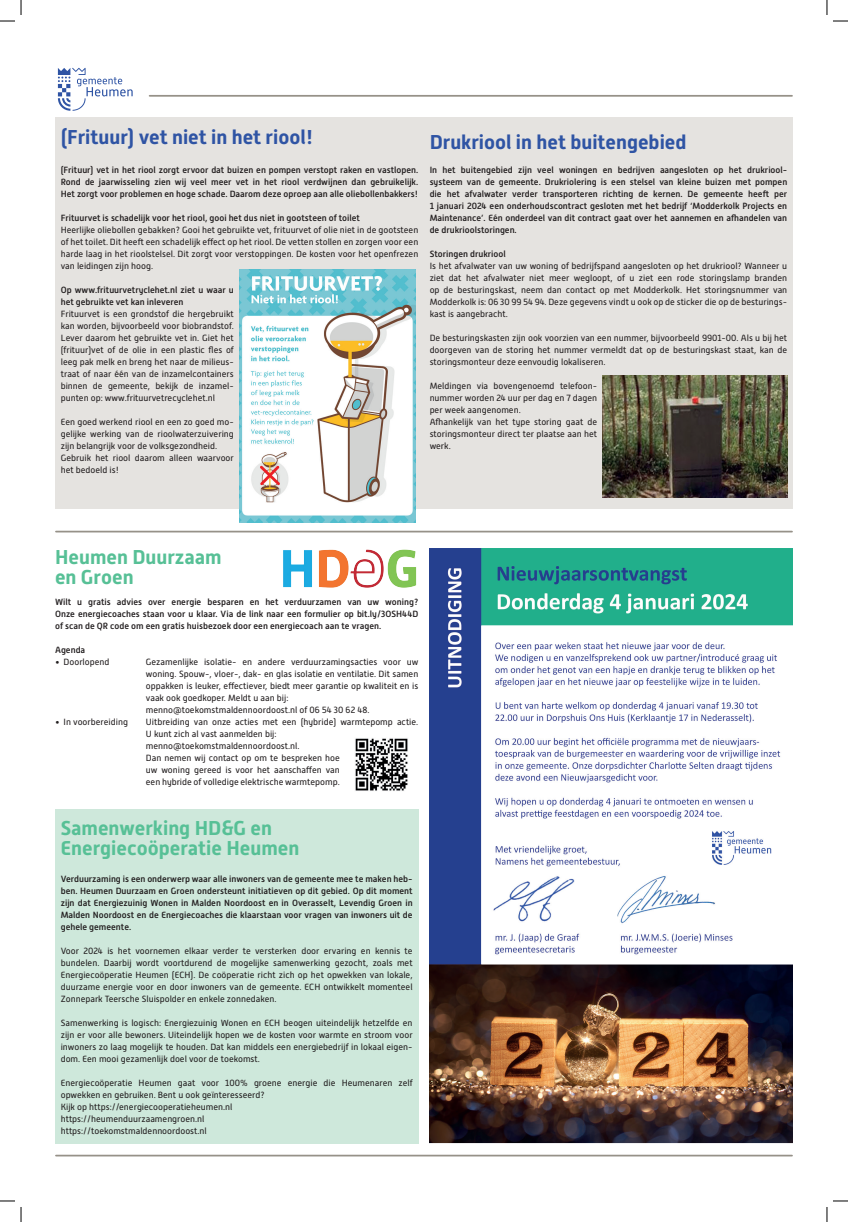
<style>
.page{position:relative;width:848px;height:1222px;background:#fff}
.page>*{position:absolute;margin:0;border:0;box-sizing:border-box;transform-origin:0 0}
.kop{font:700 20px "Alwyn New";color:#57c096}
.kop-2{font:700 20px "Alwyn New";color:#2f54a4}
.bijschrift{font:700 20px "Alwyn New";color:#2f54a4}
.bijschrift-2{font:9px/12px "Alwyn New";color:#231f20;text-align:justify}
.bijschrift-3{font:500 9px/12px "Alwyn New";color:#231f20;text-align:justify}
</style>
<div class="page">
<div style="left:55px;top:117px;width:737px;height:392px;background:#e5e3e0"></div>
<svg style="left:58px;top:68px;width:75px;height:43px"></svg>
<hr style="left:56px;top:1154px;width:735px;height:2px;background:#969188">
<hr style="left:149px;top:95px;width:642px;height:2px;background:#969188">
<img style="left:602px;top:375px;width:184px;height:122px">
<img style="left:239px;top:269px;width:176px;height:253px">
<hr style="left:56px;top:530px;width:735px;height:2px;background:#969188">
<img style="left:429px;top:548px;width:363px;height:595px">
<img style="left:355px;top:738px;width:53px;height:53px">
<img style="left:283px;top:549px;width:134px;height:39px">
<div style="left:55px;top:809px;width:363px;height:335px;background:#cee8db"></div>
<svg style="left:0;top:0;width:22px;height:22px"></svg>
<svg style="left:0;top:1200px;width:22px;height:21px"></svg>
<svg style="left:826px;top:0;width:21px;height:22px"></svg>
<svg style="left:826px;top:1200px;width:21px;height:21px"></svg>
<p class="kop-2" style="left:61px;top:125px;width:254px">(Frituur) vet niet in het riool!</p>
<p class="bijschrift" style="left:429px;top:130px;width:258px">Drukriool in het buitengebied</p>
<p class="bijschrift-3" style="left:61px;top:164px;width:359px">(Frituur) vet in het riool zorgt ervoor dat buizen en pompen verstopt raken en vastlopen.<br>Rond de jaarwisseling zien wij veel meer vet in het riool verdwijnen dan gebruikelijk.<br>Het zorgt voor problemen en hoge schade. Daarom deze oproep aan alle oliebollenbakkers!</p>
<p class="bijschrift-3" style="left:61px;top:212px;width:300px">Frituurvet is schadelijk voor het riool, gooi het dus niet in gootsteen of toilet</p>
<p class="bijschrift-2" style="left:61px;top:224px;width:359px">Heerlijke oliebollen gebakken? Gooi het gebruikte vet, frituurvet of olie niet in de gootsteen of het toilet. Dit heeft een schadelijk effect op het riool. De vetten stollen en zorgen voor een harde laag in het rioolstelsel. Dit zorgt voor verstoppingen. De kosten voor het openfrezen van leidingen zijn hoog.</p>
<p class="bijschrift-3" style="left:61px;top:284px;width:174px">Op www.frituurvetryclehet.nl ziet u waar u het gebruikte vet kan inleveren</p>
<p class="bijschrift-2" style="left:61px;top:308px;width:174px">Frituurvet is een grondstof die hergebruikt kan worden, bijvoorbeeld voor biobrandstof.<br>Lever daarom het gebruikte vet in. Giet het (frituur)vet of de olie in een plastic fles of leeg pak melk en breng het naar de milieus&shy;traat of naar één van de inzamelcontainers binnen de gemeente, bekijk de inzamel&shy;punten op: www.frituurvetrecyclehet.nl</p>
<p class="bijschrift-2" style="left:61px;top:416px;width:174px">Een goed werkend riool en een zo goed mo&shy;gelijke werking van de rioolwaterzuivering zijn belangrijk voor de volksgezondheid.</p>
<p class="bijschrift-2" style="left:61px;top:452px;width:174px">Gebruik het riool daarom alleen waarvoor het bedoeld is!</p>
<p class="bijschrift-3" style="left:429px;top:164px;width:359px">In het buitengebied zijn veel woningen en bedrijven aangesloten op het drukriool&shy;systeem van de gemeente. Drukriolering is een stelsel van kleine buizen met pompen die het afvalwater verder transporteren richting de kernen. De gemeente heeft per 1 januari 2024 een onderhoudscontract gesloten met het bedrijf ‘Modderkolk Projects en Maintenance’. Eén onderdeel van dit contract gaat over het aannemen en afhandelen van de drukrioolstoringen.</p>
<p class="bijschrift-3" style="left:429px;top:248px;width:77px">Storingen drukriool</p>
<p class="bijschrift-2" style="left:429px;top:260px;width:359px">Is het afvalwater van uw woning of bedrijfspand aangesloten op het drukriool? Wanneer u ziet dat het afvalwater niet meer wegloopt, of u ziet een rode storingslamp branden op de besturingskast, neem dan contact op met Modderkolk. Het storingsnummer van Modderkolk is: 06 30 99 54 94. Deze gegevens vindt u ook op de sticker die op de besturings&shy;kast is aangebracht.</p>
<p class="bijschrift-2" style="left:429px;top:332px;width:359px">De besturingskasten zijn ook voorzien van een nummer, bijvoorbeeld 9901-00. Als u bij het doorgeven van de storing het nummer vermeldt dat op de besturingskast staat, kan de storingsmonteur deze eenvoudig lokaliseren.</p>
<p class="bijschrift-2" style="left:429px;top:380px;width:169px">Meldingen via bovengenoemd telefoon&shy;nummer worden 24 uur per dag en 7 dagen per week aangenomen.</p>
<p class="bijschrift-2" style="left:429px;top:416px;width:169px">Afhankelijk van het type storing gaat de storingsmonteur direct ter plaatse aan het werk.</p>
<p class="kop" style="left:55px;top:545px;width:168px">Heumen Duurzaam</p>
<p class="kop" style="left:55px;top:565px;width:80px">en Groen</p>
<p class="bijschrift-3" style="left:55px;top:596px;width:364px">Wilt u gratis advies over energie besparen en het verduurzamen van uw woning?<br>Onze energiecoaches staan voor u klaar. Via de link naar een formulier op bit.ly/3OSH44D of scan de QR code om een gratis huisbezoek door een energiecoach aan te vragen.</p>
<p class="bijschrift-3" style="left:55px;top:644px;width:32px">Agenda</p>
<p class="bijschrift-2" style="left:55px;top:656px;width:56px">• Doorlopend</p>
<p class="bijschrift-2" style="left:146px;top:656px;width:274px">Gezamenlijke isolatie- en andere verduurzamingsacties voor uw woning. Spouw-, vloer-, dak- en glas isolatie en ventilatie. Dit samen oppakken is leuker, effectiever, biedt meer garantie op kwaliteit en is vaak ook goedkoper. Meldt u aan bij:</p>
<p class="bijschrift-2" style="left:146px;top:704px;width:225px">menno@toekomstmaldennoordoost.nl of 06 54 30 62 48.</p>
<p class="bijschrift-2" style="left:55px;top:716px;width:74px">• In voorbereiding</p>
<p class="bijschrift-2" style="left:146px;top:716px;width:274px">Uitbreiding van onze acties met een (hybride) warmtepomp actie.<br>U kunt zich al vast aanmelden bij:</p>
<p class="bijschrift-2" style="left:146px;top:740px;width:155px">menno@toekomstmaldennoordoost.nl.</p>
<p class="bijschrift-2" style="left:146px;top:752px;width:195px">Dan nemen wij contact op om te bespreken hoe uw woning gereed is voor het aanschaffen van een hybride of volledige elektrische warmtepomp.</p>
<p class="kop" style="left:61px;top:816px;width:213px">Samenwerking HD&amp;G en</p>
<p class="kop" style="left:61px;top:836px;width:240px">Energiecoöperatie Heumen</p>
<p class="bijschrift-3" style="left:61px;top:872px;width:353px">Verduurzaming is een onderwerp waar alle inwoners van de gemeente mee te maken heb&shy;ben. Heumen Duurzaam en Groen ondersteunt initiatieven op dit gebied. Op dit moment zijn dat Energiezuinig Wonen in Malden Noordoost en in Overasselt, Levendig Groen in Malden Noordoost en de Energiecoaches die klaarstaan voor vragen van inwoners uit de gehele gemeente.</p>
<p class="bijschrift-2" style="left:61px;top:944px;width:353px">Voor 2024 is het voornemen elkaar verder te versterken door ervaring en kennis te bundelen. Daarbij wordt voortdurend de mogelijke samenwerking gezocht, zoals met Energiecoöperatie Heumen (ECH). De coöperatie richt zich op het opwekken van lokale, duurzame energie voor en door inwoners van de gemeente. ECH ontwikkelt momenteel Zonnepark Teersche Sluispolder en enkele zonnedaken.</p>
<p class="bijschrift-2" style="left:61px;top:1016px;width:353px">Samenwerking is logisch: Energiezuinig Wonen en ECH beogen uiteindelijk hetzelfde en zijn er voor alle bewoners. Uiteindelijk hopen we de kosten voor warmte en stroom voor inwoners zo laag mogelijk te houden. Dat kan middels een energiebedrijf in lokaal eigen&shy;dom. Een mooi gezamenlijk doel voor de toekomst.</p>
<p class="bijschrift-2" style="left:61px;top:1076px;width:353px">Energiecoöperatie Heumen gaat voor 100% groene energie die Heumenaren zelf opwekken en gebruiken. Bent u ook geïnteresseerd?</p>
<p class="bijschrift-2" style="left:61px;top:1100px;width:173px">Kijk op https://energiecooperatieheumen.nl</p>
<p class="bijschrift-2" style="left:61px;top:1112px;width:145px">https://heumenduurzaamengroen.nl</p>
<p class="bijschrift-2" style="left:61px;top:1124px;width:147px">https://toekomstmaldennoordoost.nl</p>
</div>
